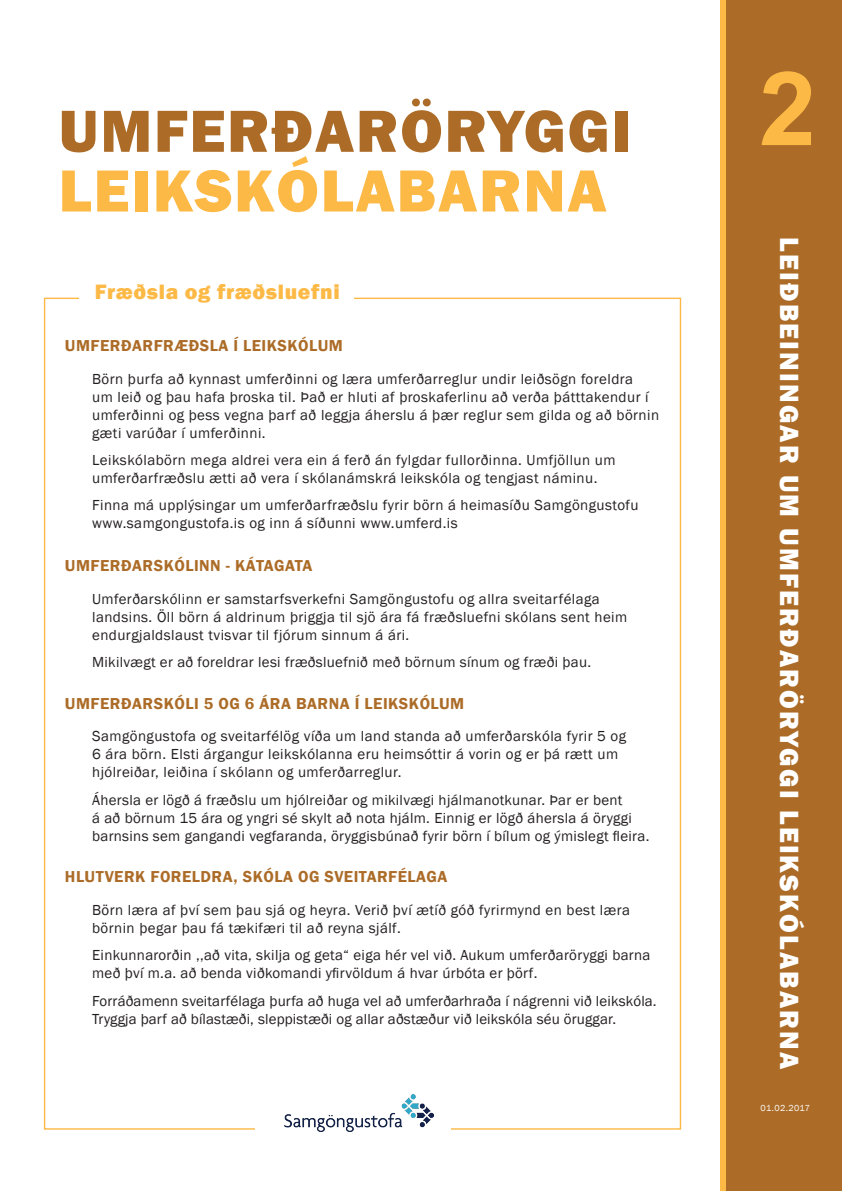
<style>
.page{position:relative;width:842px;height:1191px;background:#fff}
.page>*{position:absolute;margin:0;border:0;box-sizing:border-box;transform-origin:0 0}
.t1{font:700 102.6px "Arial";color:#fdb945}
.t2{font:800 61.5px "Franklin Gothic";letter-spacing:.03em;color:#ac6c28}
.t3{font:800 61.5px "Franklin Gothic";letter-spacing:.03em;color:#fdb945}
.t4{font:800 27.1px "Franklin Gothic";letter-spacing:.08em;color:#fff}
.t5{font:800 21.4px "Franklin Gothic";letter-spacing:.03em;color:#fdb945}
.t6{font:600 16.3px "Franklin Gothic";letter-spacing:.03em;color:#ac6c28}
.t7{font:14.9px/17.9px "Franklin Gothic";letter-spacing:.03em;color:#231f20}
.t8{font:14.9px/17.9px "Franklin Gothic";letter-spacing:.01em;color:#231f20}
.t9{font:9px "Franklin Gothic";letter-spacing:.01em;color:#fff}
</style>
<div class="page">
<svg style="left:720px;top:0;width:7px;height:1191px;background:#f1ad40"></svg>
<div style="left:727px;top:0;width:115px;height:1191px;background:#ac6c28"></div>
<img style="left:285px;top:1094px;width:149px;height:37px">
<h2 class="t2" style="left:59px;top:91px;width:574px">UMFERÐARÖRYGGI</h2>
<h2 class="t3" style="left:59px;top:151px;width:549px">LEIKSKÓLABARNA</h2>
<h3 class="t5" style="left:95px;top:278px;width:246px">Fræðsla og fræðsluefni</h3>
<p class="t6" style="left:65px;top:335px;width:279px">UMFERÐARFRÆÐSLA Í LEIKSKÓLUM</p>
<p class="t7" style="left:92px;top:370px;width:568px">Börn þurfa að kynnast umferðinni og læra umferðarreglur undir leiðsögn foreldra<br>um leið og þau hafa þroska til. Það er hluti af þroskaferlinu að verða þátttakendur í umferðinni og þess vegna þarf að leggja áherslu á þær reglur sem gilda og að börnin gæti varúðar í umferðinni.</p>
<p class="t7" style="left:92px;top:451px;width:525px">Leikskólabörn mega aldrei vera ein á ferð án fylgdar fullorðinna. Umfjöllun um umferðarfræðslu ætti að vera í skólanámskrá leikskóla og tengjast náminu.</p>
<p class="t7" style="left:92px;top:497px;width:548px">Finna má upplýsingar um umferðarfræðslu fyrir börn á heimasíðu Samgöngustofu www.samgongustofa.is og inn á síðunni www.umferd.is</p>
<p class="t6" style="left:65px;top:555px;width:249px">UMFERÐARSKÓLINN - KÁTAGATA</p>
<p class="t7" style="left:92px;top:590px;width:537px">Umferðarskólinn er samstarfsverkefni Samgöngustofu og allra sveitarfélaga landsins. Öll börn á aldrinum þriggja til sjö ára fá fræðsluefni skólans sent heim endurgjaldslaust tvisvar til fjórum sinnum á ári.</p>
<p class="t7" style="left:92px;top:653px;width:500px">Mikilvægt er að foreldrar lesi fræðsluefnið með börnum sínum og fræði þau.</p>
<p class="t6" style="left:65px;top:693px;width:401px">UMFERÐARSKÓLI 5 OG 6 ÁRA BARNA Í LEIKSKÓLUM</p>
<p class="t7" style="left:92px;top:728px;width:535px">Samgöngustofa og sveitarfélög víða um land standa að umferðarskóla fyrir 5 og<br>6 ára börn. Elsti árgangur leikskólanna eru heimsóttir á vorin og er þá rætt um hjólreiðar, leiðina í skólann og umferðarreglur.</p>
<p class="t7" style="left:92px;top:791px;width:559px">Áhersla er lögð á fræðslu um hjólreiðar og mikilvægi hjálmanotkunar. Þar er bent<br>á að börnum 15 ára og yngri sé skylt að nota hjálm. Einnig er lögð áhersla á öryggi barnsins sem gangandi vegfaranda, öryggisbúnað fyrir börn í bílum og ýmislegt fleira.</p>
<p class="t6" style="left:65px;top:866px;width:384px">HLUTVERK FORELDRA, SKÓLA OG SVEITARFÉLAGA</p>
<p class="t7" style="left:92px;top:901px;width:539px">Börn læra af því sem þau sjá og heyra. Verið því ætíð góð fyrirmynd en best læra börnin þegar þau fá tækifæri til að reyna sjálf.</p>
<p class="t7" style="left:92px;top:946px;width:560px">Einkunnarorðin ,,að vita, skilja og geta“ eiga hér vel við. Aukum umferðaröryggi barna með því m.a. að benda viðkomandi yfirvöldum á hvar úrbóta er þörf.</p>
<p class="t8" style="left:92px;top:992px;width:566px">Forráðamenn sveitarfélaga þurfa að huga vel að umferðarhraða í nágrenni við leikskóla.<br>Tryggja þarf að bílastæði, sleppistæði og allar aðstæður við leikskóla séu öruggar.</p>
<h1 class="t1" style="left:759px;top:41px;width:59px">2</h1>
<h3 class="t4" style="left:807px;top:237px;width:833px;rotate:90deg">LEIÐBEININGAR UM UMFERÐARÖRYGGI LEIKSKÓLABARNA</h3>
<p class="t9" style="left:761px;top:1102px;width:51px">01.02.2017</p>
</div>
